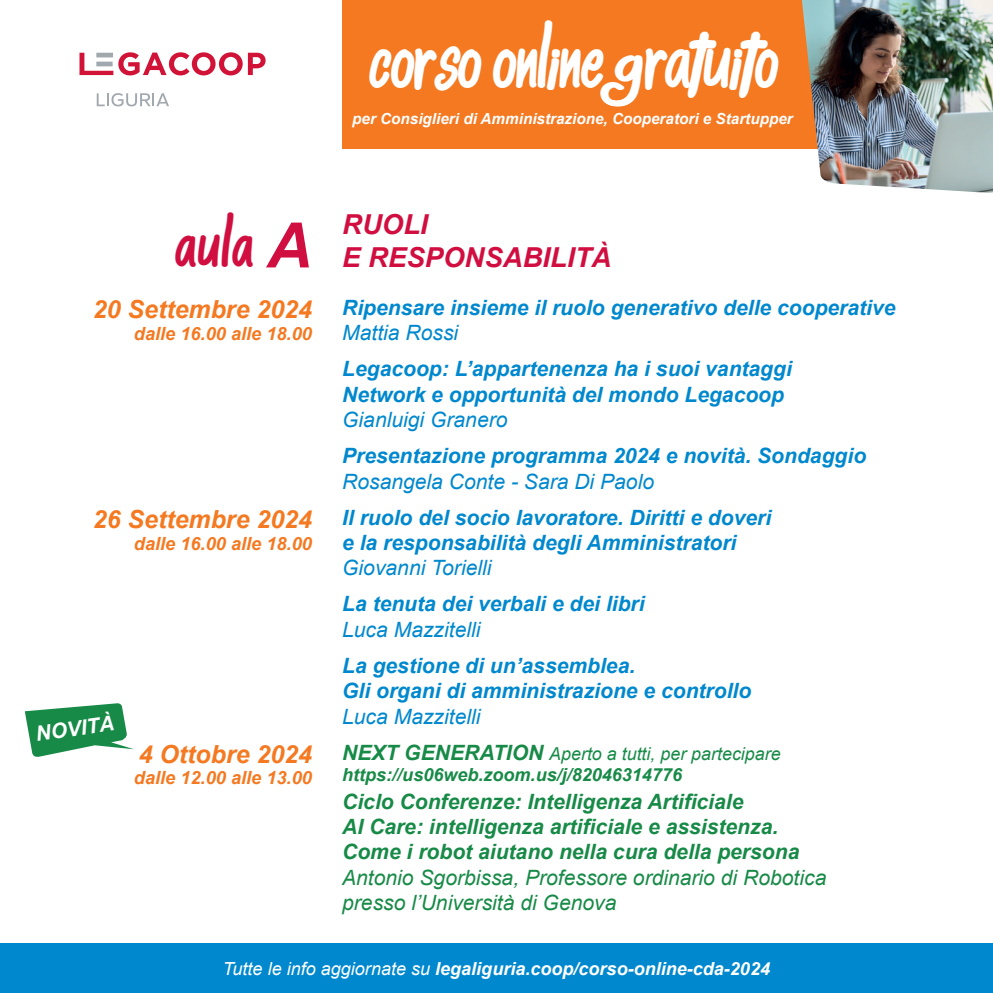
<style>
.page{position:relative;width:993px;height:993px;background:#fff}
.page>*{position:absolute;margin:0;border:0;box-sizing:border-box;transform-origin:0 0}
.t1{font:42.88px "alkisah";color:#fff}
.t2{font:34.65px "alkisah";color:#d10e40}
.t3{font:italic 700 27.47px "Arial";color:#d10e40}
.t4{font:italic 700 24.85px "Arial";color:#f47921}
.t5{font:italic 700 21px/25.4px "Arial";color:#0088ce}
.t6{font:italic 700 21px/25.4px "Arial";color:#178a47}
.t7{font:italic 21px "Arial";color:#0088ce}
.t8{font:italic 21px/25.4px "Arial";color:#178a47}
.t9{font:italic 700 20.82px "Arial";color:#fff}
.t10{font:italic 700 18.2px "Arial";color:#f47921}
.t11{font:italic 700 18.03px "Arial";color:#fff}
.t12{font:italic 700 18.03px "Arial";color:#178a47}
.t13{font:italic 17.85px "Arial";color:#178a47}
.t14{font:italic 700 15.22px "Arial";color:#fff}
.s1{font-style:italic;font-size:29.57px}
.s2{font-family:"Arial";font-weight:700;font-style:italic;font-size:62.65px}
.s3{font-weight:700;font-size:21px}
.s4{font-weight:400}
</style>
<div class="page">
<svg style="left:25px;top:703px;width:109px;height:54px"></svg>
<div style="left:0;top:942px;width:992px;height:50px;background:#0088ce"></div>
<svg style="left:79px;top:52px;width:163px;height:23px"></svg>
<svg style="left:248px;top:53px;width:17px;height:22px"></svg>
<svg style="left:97px;top:93px;width:72px;height:13px"></svg>
<div style="left:342px;top:0;width:613px;height:148px;background:#f47921"></div>
<img style="left:801px;top:0;width:191px;height:193px">
<h1 class="t1" style="left:369px;top:48px;width:410px">Corso Online <span class="s1">g</span>ratuito</h1>
<p class="t14" style="left:352px;top:109px;width:442px">per Consiglieri di Amministrazione, Cooperatori e Startupper</p>
<h2 class="t2" style="left:175px;top:235px;width:138px">aula <span class="s2">A</span></h2>
<p class="t4" style="left:93px;top:293px;width:220px">20 Settembre 2024</p>
<p class="t10" style="left:134px;top:321px;width:179px">dalle 16.00 alle 18.00</p>
<p class="t4" style="left:93px;top:503px;width:220px">26 Settembre 2024</p>
<p class="t10" style="left:134px;top:531px;width:179px">dalle 16.00 alle 18.00</p>
<p class="t9" style="left:34px;top:720px;width:80px;rotate:-8deg">NOVITÀ</p>
<p class="t4" style="left:139px;top:737px;width:175px">4 Ottobre 2024</p>
<p class="t10" style="left:134px;top:766px;width:179px">dalle 12.00 alle 13.00</p>
<h3 class="t3" style="left:342px;top:207px;width:87px">RUOLI</h3>
<h3 class="t3" style="left:342px;top:240px;width:270px">E RESPONSABILITÀ</h3>
<p class="t5" style="left:342px;top:295px;width:554px">Ripensare insieme il ruolo generativo delle cooperative</p>
<p class="t7" style="left:342px;top:319px;width:117px">Mattia Rossi</p>
<p class="t5" style="left:342px;top:357px;width:451px">Legacoop: L’appartenenza ha i suoi vantaggi<br>Network e opportunità del mondo Legacoop</p>
<p class="t7" style="left:342px;top:406px;width:167px">Gianluigi Granero</p>
<p class="t5" style="left:342px;top:444px;width:525px">Presentazione programma 2024 e novità. Sondaggio</p>
<p class="t7" style="left:342px;top:467px;width:313px">Rosangela Conte - Sara Di Paolo</p>
<p class="t5" style="left:342px;top:505px;width:430px">Il ruolo del socio lavoratore. Diritti e doveri e la responsabilità degli Amministratori</p>
<p class="t7" style="left:342px;top:554px;width:151px">Giovanni Torielli</p>
<p class="t5" style="left:342px;top:592px;width:304px">La tenuta dei verbali e dei libri</p>
<p class="t7" style="left:342px;top:615px;width:140px">Luca Mazzitelli</p>
<p class="t5" style="left:342px;top:653px;width:410px">La gestione di un’assemblea.<br>Gli organi di amministrazione e controllo</p>
<p class="t7" style="left:342px;top:702px;width:140px">Luca Mazzitelli</p>
<p class="t13" style="left:342px;top:741px;width:440px"><span class="s3">NEXT GENERATION</span> Aperto a tutti, per partecipare</p>
<p class="t12" style="left:342px;top:762px;width:341px">https://us06web.zoom.us/j/82046314776</p>
<p class="t6" style="left:342px;top:789px;width:458px">Ciclo Conferenze: Intelligenza Artificiale<br>AI Care: intelligenza artificiale e assistenza.<br>Come i robot aiutano nella cura della persona</p>
<p class="t8" style="left:342px;top:864px;width:485px">Antonio Sgorbissa, Professore ordinario di Robotica presso l’Università di Genova</p>
<p class="t11" style="left:223px;top:956px;width:548px"><span class="s4">Tutte le info aggiornate su</span> legaliguria.coop/corso-online-cda-2024</p>
</div>
